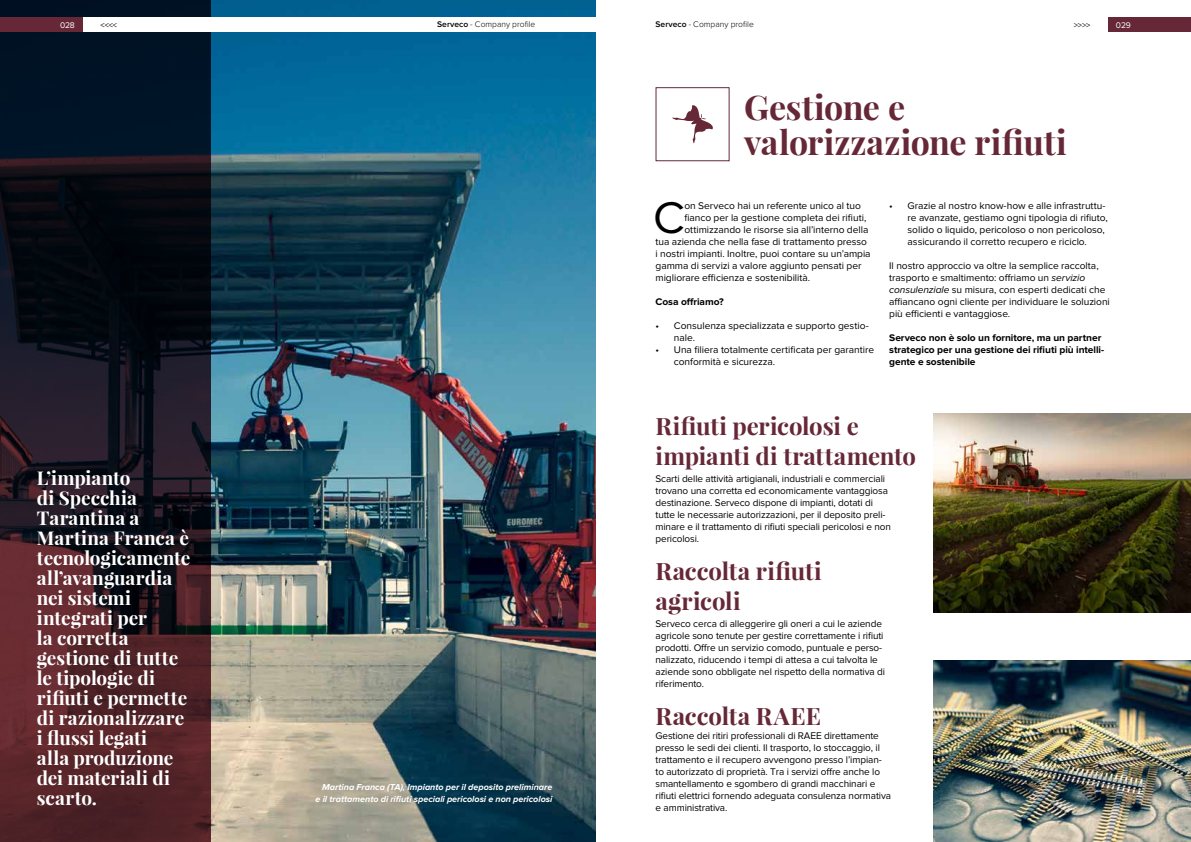
<style>
.page{position:relative;width:1191px;height:842px;background:#fff}
.page>*{position:absolute;margin:0;border:0;box-sizing:border-box;transform-origin:0 0}
.t1{font:46px "Proxima Nova";color:#000}
.t2{font:700 34px/35px "Playfair Display";letter-spacing:-.005em;color:#662837}
.t3{font:700 24px/30px "Playfair Display";letter-spacing:-.005em;color:#662837}
.t4{font:700 19px/20px "Playfair Display";color:#fff}
.t5{font:10px/12px "Proxima Nova";letter-spacing:-.01em;color:#000}
.t6{font:700 10px/12px "Proxima Nova";letter-spacing:-.005em;color:#000}
.t7{font:italic 700 9px/12px "Proxima Nova";color:#fff;text-align:right}
.t8{font:300 8.5px "Proxima Nova";letter-spacing:.005em;color:#000}
.t9{font:8.5px "Proxima Nova";color:#000}
.t10{font:8.5px "Proxima Nova";letter-spacing:-.015em;color:#fff}
.s1{font-weight:600}
.s2{font-style:italic}
</style>
<div class="page">
<img style="left:0;top:0;width:595px;height:842px">
<div style="left:655px;top:87px;width:74px;height:74px;border:1px solid #662837"></div>
<img style="left:934px;top:414px;width:257px;height:198px">
<img style="left:934px;top:660px;width:257px;height:182px">
<svg style="left:672px;top:105px;width:41px;height:38px"></svg>
<div style="left:0;top:17px;width:83px;height:15px;background:#662837"></div>
<div style="left:1108px;top:17px;width:83px;height:15px;background:#662837"></div>
<div style="left:83px;top:17px;width:512px;height:15px;background:#fff"></div>
<p class="t10" style="left:60px;top:22px;width:16px">028</p>
<p class="t9" style="left:101px;top:22px;width:18px">&lt;&lt;&lt;&lt;</p>
<p class="t8" style="left:655px;top:19px;width:100px"><span class="s1">Serveco</span> - Company profile</p>
<p class="t9" style="left:1073px;top:22px;width:18px">&gt;&gt;&gt;&gt;</p>
<p class="t8" style="left:437px;top:19px;width:100px"><span class="s1">Serveco</span> - Company profile</p>
<p class="t10" style="left:1116px;top:22px;width:16px">029</p>
<h2 class="t2" style="left:744px;top:90px;width:324px">Gestione e valorizzazione rifiuti</h2>
<h1 class="t1" style="left:653px;top:197px;width:33px">C</h1>
<p class="t5" style="left:684px;top:200px;width:178px">on Serveco hai un referente unico al tuo</p>
<p class="t5" style="left:684px;top:212px;width:183px">fianco per la gestione completa dei rifiuti,</p>
<p class="t5" style="left:684px;top:224px;width:185px">ottimizzando le risorse sia all’interno della</p>
<p class="t5" style="left:655px;top:236px;width:213px">tua azienda che nella fase di trattamento presso</p>
<p class="t5" style="left:655px;top:248px;width:217px">i nostri impianti. Inoltre, puoi contare su un’ampia</p>
<p class="t5" style="left:655px;top:260px;width:207px">gamma di servizi a valore aggiunto pensati per</p>
<p class="t5" style="left:655px;top:272px;width:156px">migliorare efficienza e sostenibilità.</p>
<p class="t6" style="left:655px;top:296px;width:70px">Cosa offriamo?</p>
<p class="t5" style="left:674px;top:320px;width:196px;text-indent:-18px">• Consulenza specializzata e supporto gestio&shy;nale.</p>
<p class="t5" style="left:674px;top:344px;width:202px;text-indent:-18px">• Una filiera totalmente certificata per garantire conformità e sicurezza.</p>
<p class="t5" style="left:907px;top:200px;width:202px;text-indent:-18px">• Grazie al nostro know-how e alle infrastruttu&shy;re avanzate, gestiamo ogni tipologia di rifiuto, solido o liquido, pericoloso o non pericoloso, assicurando il corretto recupero e riciclo.</p>
<p class="t5" style="left:889px;top:260px;width:222px">Il nostro approccio va oltre la semplice raccolta, trasporto e smaltimento: offriamo un <span class="s2">servizio consulenziale</span> su misura, con esperti dedicati che affiancano ogni cliente per individuare le soluzioni più efficienti e vantaggiose.</p>
<p class="t6" style="left:889px;top:332px;width:216px">Serveco non è solo un fornitore, ma un partner strategico per una gestione dei rifiuti più intelli&shy;gente e sostenibile</p>
<h3 class="t3" style="left:655px;top:411px;width:262px">Rifiuti pericolosi e impianti di trattamento</h3>
<p class="t4" style="left:37px;top:468px;width:155px">L’impianto<br>di Specchia<br>Tarantina a<br>Martina Franca è tecnologicamente all’avanguardia nei sistemi integrati per<br>la corretta gestione di tutte le tipologie di rifiuti e permette di razionalizzare i flussi legati<br>alla produzione dei materiali di scarto.</p>
<p class="t5" style="left:655px;top:473px;width:237px">Scarti delle attività artigianali, industriali e commerciali trovano una corretta ed economicamente vantaggiosa destinazione. Serveco dispone di impianti, dotati di tutte le necessarie autorizzazioni, per il deposito preli&shy;minare e il trattamento di rifiuti speciali pericolosi e non pericolosi.</p>
<h3 class="t3" style="left:655px;top:556px;width:168px">Raccolta rifiuti agricoli</h3>
<p class="t5" style="left:655px;top:618px;width:231px">Serveco cerca di alleggerire gli oneri a cui le aziende agricole sono tenute per gestire correttamente i rifiuti prodotti. Offre un servizio comodo, puntuale e perso&shy;nalizzato, riducendo i tempi di attesa a cui talvolta le aziende sono obbligate nel rispetto della normativa di riferimento.</p>
<h3 class="t3" style="left:655px;top:701px;width:167px">Raccolta RAEE</h3>
<p class="t5" style="left:655px;top:730px;width:237px">Gestione dei ritiri professionali di RAEE direttamente presso le sedi dei clienti. Il trasporto, lo stoccaggio, il trattamento e il recupero avvengono presso l’impian&shy;to autorizzato di proprietà. Tra i servizi offre anche lo smantellamento e sgombero di grandi macchinari e rifiuti elettrici fornendo adeguata consulenza normativa e amministrativa.</p>
<p class="t7" style="left:315px;top:781px;width:238px">Martina Franca (TA), Impianto per il deposito preliminare e il trattamento di rifiuti speciali pericolosi e non pericolosi</p>
</div>
